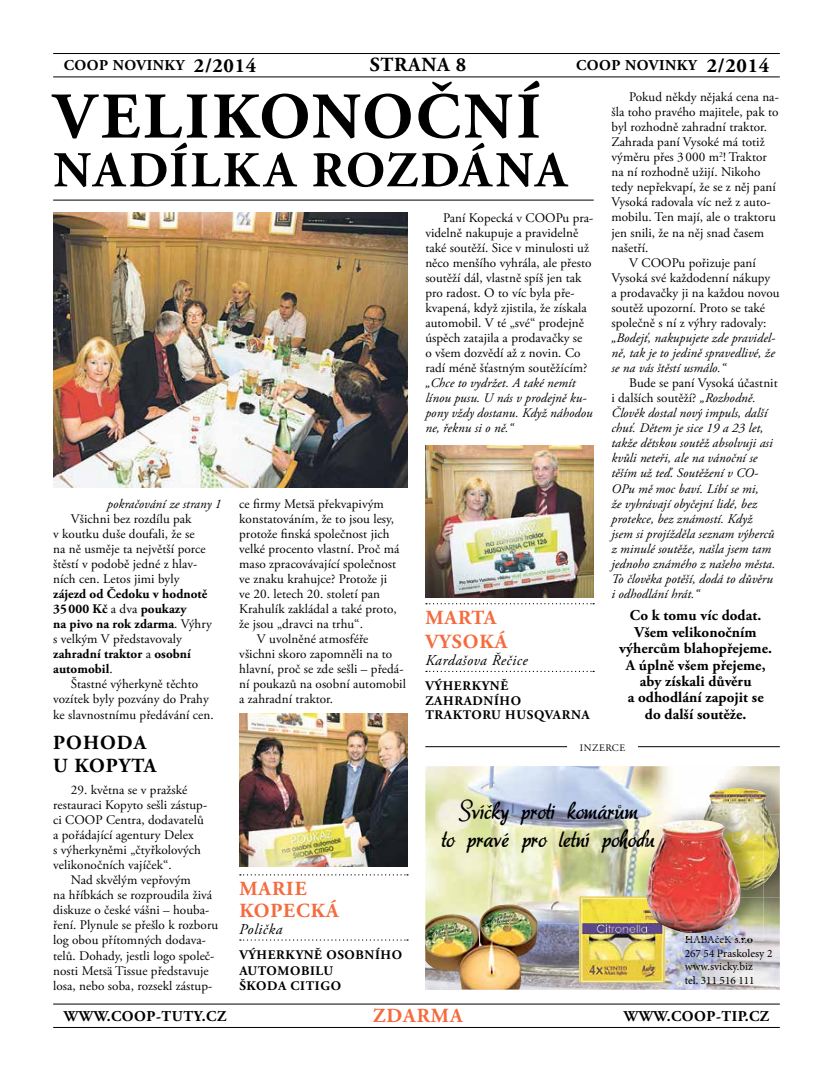
<style>
.page{position:relative;width:833px;height:1081px;background:#fff}
.page>*{position:absolute;margin:0;border:0;box-sizing:border-box;transform-origin:0 0}
.t1{font:700 65px "Adobe Garamond Pro";letter-spacing:.055em;color:#000}
.t2{font:700 50px "Adobe Garamond Pro";letter-spacing:.085em;color:#000}
.t3{font:23.75px/28.5px "aka Dora";color:#000;text-align:center}
.t4{font:700 20px/21.2px "Adobe Garamond Pro";letter-spacing:.05em;color:#f46b3e}
.t5{font:700 20px/23.8px "Adobe Garamond Pro";letter-spacing:.05em;color:#000}
.t6{font:700 15px/16.4px "Adobe Garamond Pro";letter-spacing:.005em;color:#000;text-align:center}
.t7{font:700 15px "Adobe Garamond Pro";letter-spacing:.035em;color:#000}
.t8{font:italic 15px "Adobe Garamond Pro";letter-spacing:.035em;color:#000}
.t9{font:13.12px/15px "Adobe Garamond Pro";letter-spacing:.005em;color:#000}
.t10{font:italic 13.12px/15px "Adobe Garamond Pro";letter-spacing:.005em;color:#000}
.t11{font:700 13.12px/15px "Adobe Garamond Pro";letter-spacing:.005em;color:#000}
.t12{font:700 13.12px/15.6px "Adobe Garamond Pro";letter-spacing:.05em;color:#000}
.t13{font:11.25px/13.5px "Minion Pro";color:#000}
.t14{font:10px "Adobe Garamond Pro";color:#000}
.s1{font-size:20px}
.s2{font-style:normal}
.s3{font-weight:400}
</style>
<div class="page">
<hr style="left:53px;top:77px;width:727px;height:1px;background:#000">
<hr style="left:53px;top:53px;width:727px;height:1px;background:#000">
<hr style="left:53px;top:1027px;width:727px;height:1px;background:#000">
<hr style="left:53px;top:1003px;width:727px;height:1px;background:#000">
<svg style="left:240px;top:874px;width:168px;height:1px"></svg>
<svg style="left:240px;top:939px;width:168px;height:1px"></svg>
<svg style="left:426px;top:603px;width:168px;height:1px"></svg>
<svg style="left:426px;top:671px;width:168px;height:1px"></svg>
<hr style="left:53px;top:200px;width:541px;height:1px;background:#000">
<img style="left:425px;top:445px;width:169px;height:153px">
<img style="left:239px;top:714px;width:168px;height:152px">
<img style="left:53px;top:212px;width:354px;height:275px">
<hr style="left:638px;top:746px;width:142px;height:1px;background:#000">
<hr style="left:425px;top:746px;width:142px;height:1px;background:#000">
<img style="left:425px;top:766px;width:68px;height:138px">
<img style="left:493px;top:766px;width:173px;height:63px">
<img style="left:666px;top:766px;width:114px;height:31px">
<img style="left:666px;top:797px;width:3px;height:7px">
<img style="left:493px;top:853px;width:87px;height:136px">
<img style="left:580px;top:853px;width:66px;height:43px">
<img style="left:753px;top:897px;width:27px;height:92px">
<img style="left:623px;top:940px;width:130px;height:49px">
<img style="left:580px;top:982px;width:43px;height:7px">
<img style="left:685px;top:940px;width:67px;height:3px">
<img style="left:442px;top:829px;width:204px;height:24px">
<img style="left:696px;top:773px;width:84px;height:41px">
<img style="left:763px;top:814px;width:17px;height:83px">
<img style="left:709px;top:788px;width:70px;height:95px">
<img style="left:579px;top:896px;width:86px;height:86px">
<img style="left:425px;top:904px;width:113px;height:85px">
<img style="left:646px;top:804px;width:49px;height:16px">
<img style="left:724px;top:897px;width:39px;height:43px">
<img style="left:665px;top:933px;width:59px;height:7px">
<img style="left:740px;top:890px;width:23px;height:7px">
<img style="left:695px;top:804px;width:68px;height:86px">
<img style="left:646px;top:933px;width:19px;height:7px">
<img style="left:646px;top:820px;width:94px;height:113px">
<p class="t6" style="left:64px;top:58px;width:194px">COOP NOVINKY <span class="s1">2/2014</span></p>
<h3 class="t5" style="left:370px;top:54px;width:98px">STRANA 8</h3>
<p class="t6" style="left:576px;top:58px;width:195px">COOP NOVINKY <span class="s1">2/2014</span></p>
<h1 class="t1" style="left:54px;top:79px;width:488px">Velikonoční</h1>
<h2 class="t2" style="left:53px;top:141px;width:514px">nadílka rozdána</h2>
<p class="t9" style="left:629px;top:90px;width:151px">Pokud někdy nějaká cena na-</p>
<p class="t9" style="left:611px;top:105px;width:169px">šla toho pravého majitele, pak to</p>
<p class="t9" style="left:611px;top:120px;width:157px">byl rozhodně zahradní traktor.</p>
<p class="t9" style="left:611px;top:135px;width:155px">Zahrada paní Vysoké má totiž</p>
<p class="t9" style="left:611px;top:150px;width:157px">výměru přes 3 000 m<sup>2</sup>! Traktor</p>
<p class="t9" style="left:611px;top:165px;width:151px">na ní rozhodně užijí. Nikoho</p>
<p class="t9" style="left:611px;top:180px;width:166px">tedy nepřekvapí, že se z něj paní</p>
<p class="t9" style="left:611px;top:195px;width:161px">Vysoká radovala víc než z auto-</p>
<p class="t9" style="left:611px;top:210px;width:166px">mobilu. Ten mají, ale o traktoru</p>
<p class="t9" style="left:611px;top:225px;width:154px">jen snili, že na něj snad časem</p>
<p class="t9" style="left:611px;top:240px;width:39px">našetří.</p>
<p class="t9" style="left:629px;top:255px;width:128px">V COOPu pořizuje paní</p>
<p class="t9" style="left:611px;top:270px;width:160px">Vysoká své každodenní nákupy</p>
<p class="t9" style="left:611px;top:286px;width:170px">a prodavačky ji na každou novou</p>
<p class="t9" style="left:611px;top:301px;width:155px">soutěž upozorní. Proto se také</p>
<p class="t9" style="left:611px;top:316px;width:157px">společně s ní z výhry radovaly:</p>
<p class="t10" style="left:611px;top:331px;width:165px;text-align:justify">„Bodejť, nakupujete zde pravidel&shy;ně, tak je to jedině spravedlivé, že se na vás štěstí usmálo.“</p>
<p class="t10" style="left:611px;top:376px;width:168px;text-indent:18px"><span class="s2">Bude se paní Vysoká účastnit i dalších soutěží?</span> „Rozhodně.<br>Člověk dostal nový impuls, další chuť. Dětem je sice 19 a 23 let, takže dětskou soutěž absolvuji asi kvůli neteři, ale na vánoční se těším už teď. Soutěžení v CO-<br>OPu mě moc baví. Líbí se mi,<br>že vyhrávají obyčejní lidé, bez protekce, bez známostí. Když<br>jsem si projížděla seznam výherců z minulé soutěže, našla jsem tam jednoho známého z našeho města.<br>To člověka potěší, dodá to důvěru i odhodlání hrát.“</p>
<p class="t6" style="left:619px;top:608px;width:154px">Co k tomu víc dodat.<br>Všem velikonočním výhercům blahopřejeme.<br>A úplně všem přejeme, aby získali důvěru<br>a odhodlání zapojit se do další soutěže.</p>
<p class="t9" style="left:425px;top:210px;width:170px;text-indent:18px">Paní Kopecká v COOPu pra&shy;videlně nakupuje a pravidelně také soutěží. Sice v minulosti už něco menšího vyhrála, ale přesto soutěží dál, vlastně spíš jen tak pro radost. O to víc byla pře&shy;kvapená, když zjistila, že získala automobil. V té „své“ prodejně úspěch zatajila a prodavačky se<br>o všem dozvědí až z novin. Co radí méně šťastným soutěžícím?</p>
<p class="t10" style="left:425px;top:376px;width:169px">„Chce to vydržet. A také nemít línou pusu. U nás v prodejně ku&shy;pony vždy dostanu. Když náhodou ne, řeknu si o ně.“</p>
<p class="t10" style="left:107px;top:496px;width:116px">pokračování ze strany 1</p>
<p class="t9" style="left:53px;top:511px;width:154px;text-indent:18px">Všichni bez rozdílu pak<br>v koutku duše doufali, že se na ně usměje ta největší porce štěstí v podobě jedné z hlav&shy;ních cen. Letos jimi byly</p>
<p class="t11" style="left:53px;top:586px;width:160px">zájezd od Čedoku v hodnotě<br>35 000 Kč <span class="s3">a dva</span> poukazy<br>na pivo na rok zdarma<span class="s3">. Výhry s velkým V představovaly </span>zahradní traktor <span class="s3">a</span> osobní automobil<span class="s3">.</span></p>
<p class="t9" style="left:53px;top:677px;width:162px;text-align:center">Štastné výherkyně těchto vozítek byly pozvány do Prahy ke slavnostnímu předávání cen.</p>
<h3 class="t5" style="left:53px;top:731px;width:104px">Pohoda u Kopyta</h3>
<p class="t9" style="left:53px;top:783px;width:156px;text-indent:18px">29. května se v pražské restauraci Kopyto sešli zástup&shy;ci COOP Centra, dodavatelů a pořádající agentury Delex<br>s výherkyněmi „čtyřkolových velikonočních vajíček“.</p>
<p class="t9" style="left:53px;top:873px;width:167px;text-indent:18px">Nad skvělým vepřovým<br>na hříbkách se rozproudila živá diskuze o české vášni – houba&shy;ření. Plynule se přešlo k rozboru log obou přítomných dodava&shy;telů. Dohady, jestli logo společ&shy;nosti Metsä Tissue představuje losa, nebo soba, rozsekl zástup-</p>
<p class="t9" style="left:239px;top:496px;width:146px">ce firmy Metsä překvapivým</p>
<p class="t9" style="left:239px;top:511px;width:156px">konstatováním, že to jsou lesy,</p>
<p class="t9" style="left:239px;top:526px;width:152px">protože finská společnost jich</p>
<p class="t9" style="left:239px;top:542px;width:162px">velké procento vlastní. Proč má</p>
<p class="t9" style="left:239px;top:557px;width:159px">maso zpracovávající společnost</p>
<p class="t9" style="left:239px;top:572px;width:150px">ve znaku krahujce? Protože ji</p>
<p class="t9" style="left:239px;top:587px;width:142px">ve 20. letech 20. století pan</p>
<p class="t9" style="left:239px;top:602px;width:159px">Krahulík zakládal a také proto,</p>
<p class="t9" style="left:239px;top:617px;width:125px">že jsou „dravci na trhu“.</p>
<p class="t9" style="left:257px;top:632px;width:113px">V uvolněné atmosféře</p>
<p class="t9" style="left:239px;top:647px;width:155px">všichni skoro zapomněli na to</p>
<p class="t9" style="left:239px;top:662px;width:166px">hlavní, proč se zde sešli – předá-</p>
<p class="t9" style="left:239px;top:677px;width:168px">ní poukazů na osobní automobil</p>
<p class="t9" style="left:239px;top:692px;width:95px">a zahradní traktor.</p>
<h3 class="t4" style="left:425px;top:606px;width:83px;line-height:23.8px">Marta<br>Vysoká</h3>
<p class="t8" style="left:425px;top:652px;width:104px">Kardašova Řečice</p>
<p class="t12" style="left:425px;top:679px;width:166px;line-height:14.4px">výherkyně zahradního<br>t raktoru Husqvarna</p>
<p class="t14" style="left:580px;top:741px;width:8px">inzerce</p>
<h3 class="t3" style="left:442px;top:795px;width:215px">Svíčky proti komárům<br>to pravé pro letní pohodu</h3>
<h3 class="t4" style="left:239px;top:879px;width:101px">Marie<br>Kopecká</h3>
<p class="t8" style="left:239px;top:920px;width:45px">Polička</p>
<p class="t12" style="left:239px;top:947px;width:164px">výherkyně osobního automobilu<br>Škoda Citig</p>
<p class="t13" style="left:685px;top:933px;width:69px">HABAčeK s r o</p>
<p class="t13" style="left:685px;top:933px;width:89px;text-indent:54px">. .<br>267 54 Praskolesy 2 www.svicky.biz<br>tel. 311 516 111</p>
<p class="t12" style="left:331px;top:978px;width:12px">o</p>
<p class="t7" style="left:64px;top:1007px;width:164px">WWW.COOP-TUTY.CZ</p>
<h3 class="t4" style="left:373px;top:1005px;width:91px">zdarma</h3>
<p class="t7" style="left:624px;top:1007px;width:147px">WWW.COOP-TIP.CZ</p>
</div>
